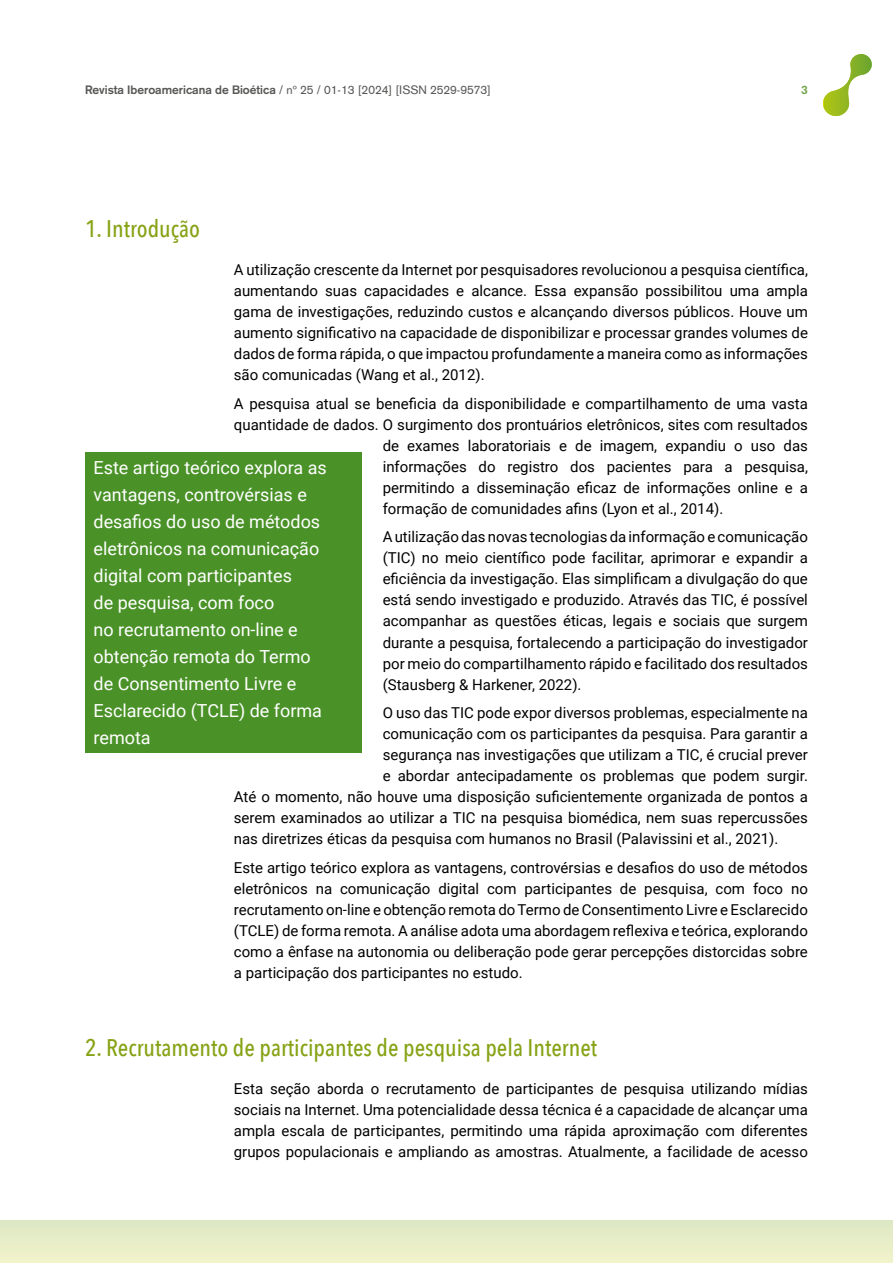
<style>
.page{position:relative;width:893px;height:1263px;background:#fff}
.page>*{position:absolute;margin:0;border:0;box-sizing:border-box;transform-origin:0 0}
.t1{font:500 24px "Avenir Next Condensed";color:#86a315}
.t2{font:18px/27px "Roboto";color:#fff}
.t3{font:15px/21px "Roboto";color:#000;text-align:justify}
.t4{font:12px "Akzidenz Grotesk";color:#575756}
.t5{font:700 12px "Akzidenz Grotesk";color:#74a54c}
.s1{font-weight:700}
</style>
<div class="page">
<div style="left:0;top:1220px;width:893px;height:43px;background:#e7edc8"></div>
<svg style="left:823px;top:54px;width:49px;height:62px"></svg>
<div style="left:85px;top:452px;width:276px;height:301px;background:#4a9228"></div>
<p class="t4" style="left:85px;top:83px;width:407px"><span class="s1">Revista Iberoamericana de Bioética</span> / nº 25 / 01-13 [2024] [ISSN 2529-9573]</p>
<p class="t5" style="left:801px;top:83px;width:8px">3</p>
<h1 class="t1" style="left:85px;top:214px;width:116px">1. Introdução</h1>
<p class="t3" style="left:234px;top:258px;width:576px">A utilização crescente da Internet por pesquisadores revolucionou a pesquisa científica, aumentando suas capacidades e alcance. Essa expansão possibilitou uma ampla gama de investigações, reduzindo custos e alcançando diversos públicos. Houve um aumento significativo na capacidade de disponibilizar e processar grandes volumes de dados de forma rápida, o que impactou profundamente a maneira como as informações são comunicadas (Wang et al., 2012).</p>
<p class="t3" style="left:234px;top:392px;width:576px">A pesquisa atual se beneficia da disponibilidade e compartilhamento de uma vasta</p>
<p class="t3" style="left:234px;top:413px;width:576px">quantidade de dados. O surgimento dos prontuários eletrônicos, sites com resultados</p>
<p class="t3" style="left:383px;top:434px;width:427px">de exames laboratoriais e de imagem, expandiu o uso das</p>
<p class="t3" style="left:383px;top:455px;width:427px">informações do registro dos pacientes para a pesquisa,</p>
<p class="t3" style="left:383px;top:476px;width:427px">permitindo a disseminação eficaz de informações online e a</p>
<p class="t3" style="left:383px;top:497px;width:342px">formação de comunidades afins (Lyon et al., 2014).</p>
<p class="t3" style="left:383px;top:526px;width:427px">A utilização das novas tecnologias da informação e comunicação (TIC) no meio científico pode facilitar, aprimorar e expandir a eficiência da investigação. Elas simplificam a divulgação do que está sendo investigado e produzido. Através das TIC, é possível acompanhar as questões éticas, legais e sociais que surgem durante a pesquisa, fortalecendo a participação do investigador por meio do compartilhamento rápido e facilitado dos resultados (Stausberg &amp; Harkener, 2022).</p>
<p class="t3" style="left:383px;top:702px;width:427px">O uso das TIC pode expor diversos problemas, especialmente na</p>
<p class="t3" style="left:383px;top:723px;width:427px">comunicação com os participantes da pesquisa. Para garantir a</p>
<p class="t3" style="left:383px;top:744px;width:427px">segurança nas investigações que utilizam a TIC, é crucial prever</p>
<p class="t3" style="left:383px;top:765px;width:427px">e abordar antecipadamente os problemas que podem surgir.</p>
<p class="t3" style="left:234px;top:786px;width:576px">Até o momento, não houve uma disposição suficientemente organizada de pontos a</p>
<p class="t3" style="left:234px;top:807px;width:576px">serem examinados ao utilizar a TIC na pesquisa biomédica, nem suas repercussões</p>
<p class="t3" style="left:234px;top:828px;width:546px">nas diretrizes éticas da pesquisa com humanos no Brasil (Palavissini et al., 2021).</p>
<p class="t3" style="left:234px;top:857px;width:576px">Este artigo teórico explora as vantagens, controvérsias e desafios do uso de métodos eletrônicos na comunicação digital com participantes de pesquisa, com foco no recrutamento on-line e obtenção remota do Termo de Consentimento Livre e Esclarecido (TCLE) de forma remota. A análise adota uma abordagem reflexiva e teórica, explorando como a ênfase na autonomia ou deliberação pode gerar percepções distorcidas sobre a participação dos participantes no estudo.</p>
<p class="t2" style="left:94px;top:454px;width:235px">Este artigo teórico explora as vantagens, controvérsias e desafios do uso de métodos eletrônicos na comunicação digital com participantes<br>de pesquisa, com foco<br>no recrutamento on-line e obtenção remota do Termo de Consentimento Livre e<br>Esclarecido (TCLE) de forma remota</p>
<h1 class="t1" style="left:85px;top:1032px;width:514px">2. Recrutamento de participantes de pesquisa pela Internet</h1>
<p class="t3" style="left:234px;top:1077px;width:576px">Esta seção aborda o recrutamento de participantes de pesquisa utilizando mídias sociais na Internet. Uma potencialidade dessa técnica é a capacidade de alcançar uma ampla escala de participantes, permitindo uma rápida aproximação com diferentes grupos populacionais e ampliando as amostras. Atualmente, a facilidade de acesso</p>
</div>
